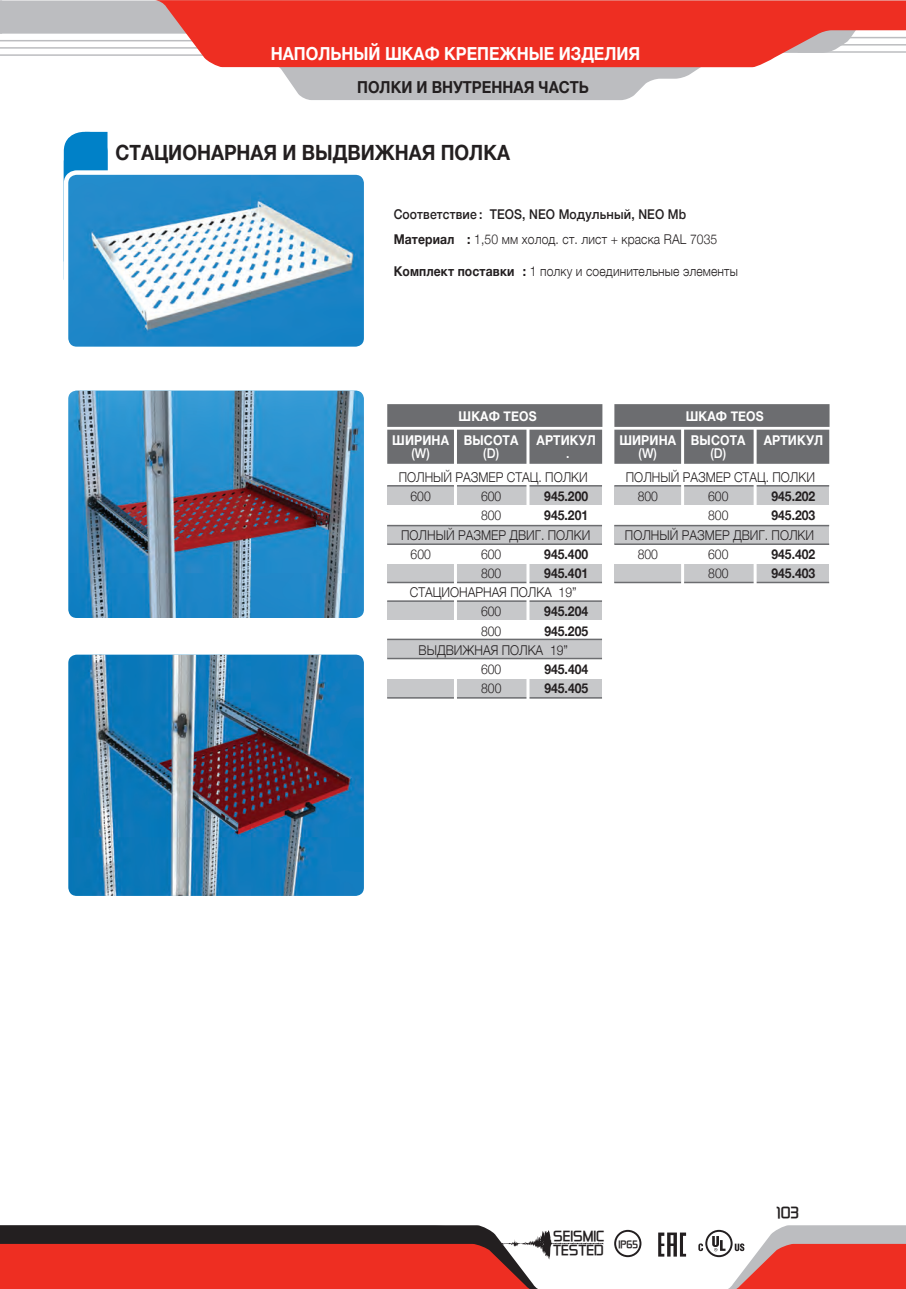
<style>
.page{position:relative;width:906px;height:1289px;background:#fff}
.page>*{position:absolute;margin:0;border:0;box-sizing:border-box;transform-origin:0 0}
.t1{font:700 21px "Helvetica Neue";color:#231f20;scale:.9 1}
.t2{font:700 18px "Helvetica Neue";color:#fff;scale:.9 1}
.t3{font:700 16.5px "Helvetica Neue";color:#231f20;scale:.9 1}
.t4{font:300 13.5px/19.2px "Helvetica Neue";color:#231f20;scale:.9 1}
.t5{font:700 13.5px "Helvetica Neue";color:#231f20;scale:.9 1}
.t6{font:500 13.5px/24.8px "Helvetica Neue";letter-spacing:.01em;color:#231f20;scale:.9 1}
.t7{font:700 13.5px/23.9px "Helvetica Neue";letter-spacing:.01em;color:#fff;scale:.9 1}
.t8{font:500 13.5px "Helvetica Neue";color:#fff;scale:.9 1}
.t9{font:700 13.5px "Zekton";color:#231f20}
.t10{font:700 12.15px/14.7px "Zekton";color:#231f20}
.t11{font:700 8.85px "Zekton";color:#231f20}
.s1{font-weight:700}
.s2{font-weight:300}
</style>
<div class="page">
<svg style="left:222px;top:67px;width:513px;height:33px"></svg>
<hr style="left:0;top:54px;width:253px;height:2px;background:#bcbdc0">
<svg style="left:0;top:1px;width:154px;height:48px;fill:#bcbdc0"></svg>
<svg style="left:154px;top:0;width:752px;height:67px;background:#ed463c"></svg>
<svg style="left:614px;top:1229px;width:27px;height:28px"></svg>
<svg style="left:698px;top:1225px;width:208px;height:63px"></svg>
<svg style="left:0;top:1225px;width:603px;height:63px;background:#b9463f"></svg>
<svg style="left:658px;top:1232px;width:28px;height:24px"></svg>
<svg style="left:64px;top:132px;width:43px;height:15px"></svg>
<div style="left:64px;top:132px;width:43px;height:148px;background:#0081c8;border-radius:20px"></div>
<img style="left:69px;top:175px;width:294px;height:171px">
<div style="left:64px;top:170px;width:304px;height:181px;border:4px solid #fff;border-radius:11px"></div>
<img style="left:69px;top:391px;width:294px;height:226px">
<div style="left:64px;top:386px;width:304px;height:236px;border:4px solid #fff;border-radius:11px"></div>
<img style="left:69px;top:655px;width:294px;height:240px">
<div style="left:64px;top:650px;width:304px;height:250px;border:4px solid #fff;border-radius:11px"></div>
<div style="left:387px;top:679px;width:215px;height:18px;background:#c7c8ca"></div>
<div style="left:387px;top:486px;width:215px;height:18px;background:#c7c8ca"></div>
<div style="left:387px;top:602px;width:215px;height:18px;background:#c7c8ca"></div>
<div style="left:387px;top:564px;width:215px;height:19px;background:#c7c8ca"></div>
<svg style="left:387px;top:404px;width:215px;height:60px;background:#737477"></svg>
<hr style="left:387px;top:581px;width:215px;height:2px;background:#6c6d70">
<hr style="left:387px;top:697px;width:215px;height:1px;background:#6c6d70">
<hr style="left:387px;top:485px;width:215px;height:1px;background:#6c6d70">
<hr style="left:387px;top:600px;width:215px;height:2px;background:#6c6d70">
<hr style="left:454px;top:428px;width:3px;height:271px;background:#fff">
<hr style="left:526px;top:428px;width:3px;height:271px;background:#fff">
<div style="left:387px;top:525px;width:215px;height:18px;background:#c7c8ca"></div>
<hr style="left:387px;top:525px;width:215px;height:1px;background:#6c6d70">
<hr style="left:387px;top:543px;width:215px;height:2px;background:#6c6d70">
<div style="left:387px;top:639px;width:215px;height:18px;background:#c7c8ca"></div>
<hr style="left:387px;top:638px;width:215px;height:2px;background:#6c6d70">
<hr style="left:387px;top:657px;width:215px;height:2px;background:#6c6d70">
<div style="left:614px;top:486px;width:215px;height:18px;background:#c7c8ca"></div>
<div style="left:614px;top:564px;width:215px;height:19px;background:#c7c8ca"></div>
<svg style="left:614px;top:404px;width:215px;height:60px;background:#747577"></svg>
<hr style="left:614px;top:581px;width:215px;height:2px;background:#6c6d70">
<hr style="left:614px;top:485px;width:215px;height:1px;background:#6c6d70">
<hr style="left:681px;top:428px;width:3px;height:158px;background:#fff">
<hr style="left:753px;top:428px;width:3px;height:158px;background:#fff">
<div style="left:614px;top:525px;width:215px;height:18px;background:#c7c8ca"></div>
<hr style="left:614px;top:525px;width:215px;height:1px;background:#6c6d70">
<hr style="left:614px;top:543px;width:215px;height:2px;background:#6c6d70">
<h2 class="t2" style="left:271px;top:39px;width:412px">НАПОЛЬНЫЙ ШКАФ КРЕПЕЖНЫЕ ИЗДЕЛИЯ</h2>
<p class="t3" style="left:357px;top:74px;width:259px">ПОЛКИ И ВНУТРЕННАЯ ЧАСТЬ</p>
<h1 class="t1" style="left:116px;top:136px;width:440px">СТАЦИОНАРНАЯ И ВЫДВИЖНАЯ ПОЛКА</h1>
<p class="t6" style="left:394px;top:201px;width:361px">Соответствие : TEOS, NEO Модульный, NEO Mb<br><span class="s1">Материал :</span> <span class="s2">1,50 мм холод. ст. лист + краска RAL 7035</span></p>
<p class="t4" style="left:394px;top:261px;width:384px"><span class="s1">Комплект поставки :</span> 1 полку и соединительные элементы</p>
<p class="t7" style="left:392px;top:405px;width:162px;text-indent:66px">ШКАФ TEOS<br>ШИРИНА ВЫСОТА</p>
<p class="t7" style="left:536px;top:429px;width:67px">АРТИКУЛ</p>
<p class="t8" style="left:411px;top:443px;width:22px">(W)</p>
<p class="t8" style="left:483px;top:443px;width:19px">(D)</p>
<p class="t8" style="left:566px;top:443px;width:5px">.</p>
<p class="t4" style="left:410px;top:466px;width:198px;text-indent:-12px">ПОЛНЫЙ РАЗМЕР СТАЦ. ПОЛКИ<br>600</p>
<p class="t4" style="left:481px;top:486px;width:24px">600</p>
<p class="t5" style="left:544px;top:486px;width:50px">945.200</p>
<p class="t4" style="left:481px;top:505px;width:24px">800</p>
<p class="t5" style="left:544px;top:505px;width:50px">945.201</p>
<p class="t4" style="left:410px;top:524px;width:201px;text-indent:-9px">ПОЛНЫЙ РАЗМЕР ДВИГ. ПОЛКИ<br>600</p>
<p class="t4" style="left:481px;top:543px;width:24px">600</p>
<p class="t5" style="left:544px;top:543px;width:50px">945.400</p>
<p class="t4" style="left:481px;top:562px;width:24px">800</p>
<p class="t5" style="left:544px;top:562px;width:50px">945.401</p>
<p class="t4" style="left:410px;top:581px;width:187px;text-align:center">СТАЦИОНАРНАЯ ПОЛКА 19”<br>600</p>
<p class="t5" style="left:544px;top:601px;width:50px">945.204</p>
<p class="t4" style="left:481px;top:620px;width:24px">800</p>
<p class="t5" style="left:544px;top:620px;width:50px">945.205</p>
<p class="t4" style="left:418px;top:639px;width:167px;text-align:center">ВЫДВИЖНАЯ ПОЛКА 19”<br>600</p>
<p class="t5" style="left:544px;top:658px;width:50px">945.404</p>
<p class="t4" style="left:481px;top:677px;width:24px">800</p>
<p class="t5" style="left:544px;top:677px;width:50px">945.405</p>
<p class="t7" style="left:619px;top:405px;width:162px;text-indent:66px">ШКАФ TEOS<br>ШИРИНА ВЫСОТА</p>
<p class="t7" style="left:763px;top:429px;width:67px">АРТИКУЛ</p>
<p class="t8" style="left:638px;top:443px;width:22px">(W)</p>
<p class="t8" style="left:710px;top:443px;width:19px">(D)</p>
<p class="t4" style="left:637px;top:466px;width:198px;text-indent:-12px">ПОЛНЫЙ РАЗМЕР СТАЦ. ПОЛКИ<br>800</p>
<p class="t4" style="left:708px;top:486px;width:24px">600</p>
<p class="t5" style="left:771px;top:486px;width:50px">945.202</p>
<p class="t4" style="left:708px;top:505px;width:24px">800</p>
<p class="t5" style="left:771px;top:505px;width:50px">945.203</p>
<p class="t4" style="left:637px;top:524px;width:197px;text-indent:-13px">ПОЛНЫЙ РАЗМЕР ДВИГ. ПОЛКИ<br>800</p>
<p class="t4" style="left:708px;top:543px;width:24px">600</p>
<p class="t5" style="left:771px;top:543px;width:50px">945.402</p>
<p class="t4" style="left:708px;top:562px;width:24px">800</p>
<p class="t5" style="left:771px;top:562px;width:50px">945.403</p>
<p class="t10" style="left:553px;top:1227px;width:53px">SEISMIC<br>TESTED</p>
<p class="t11" style="left:618px;top:1237px;width:21px">IP65</p>
<p class="t9" style="left:776px;top:1201px;width:24px">103</p>
</div>
